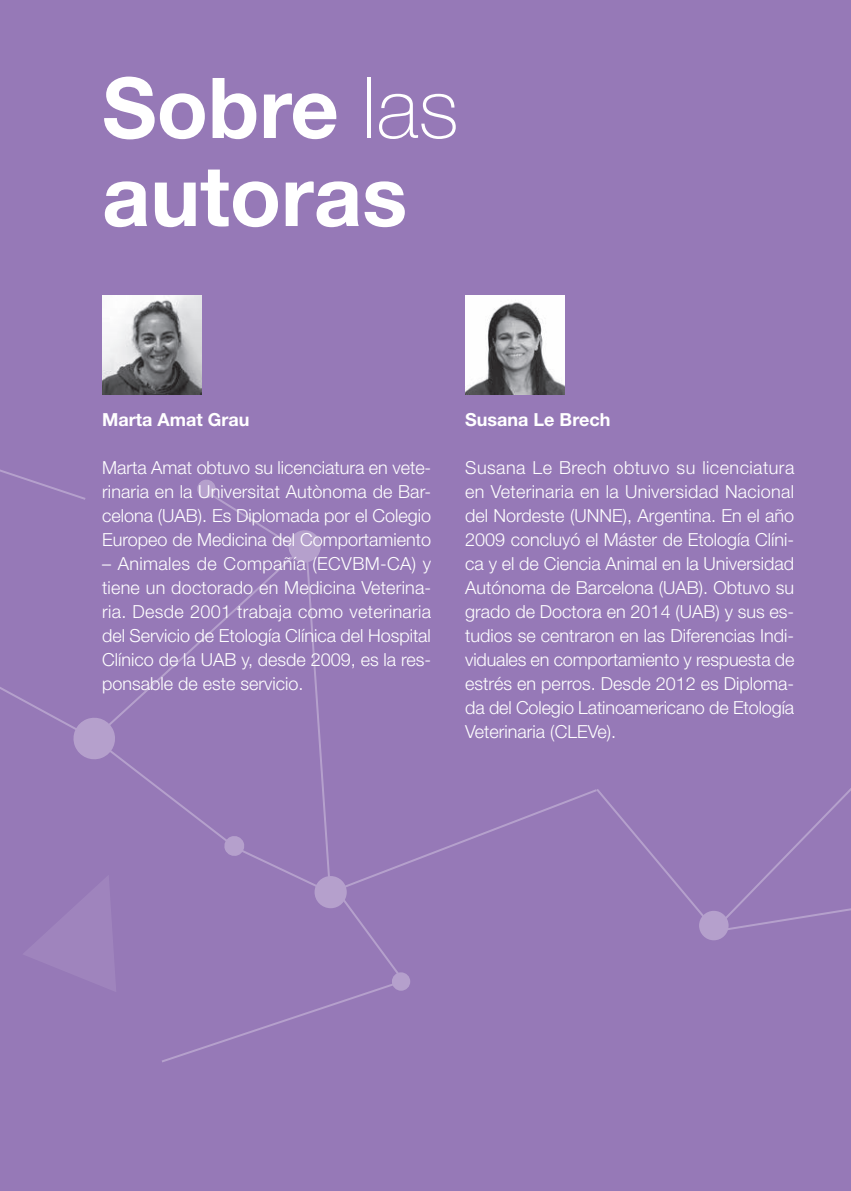
<style>
.page{position:relative;width:851px;height:1191px;background:#fff}
.page>*{position:absolute;margin:0;border:0;box-sizing:border-box;transform-origin:0 0}
.t1{font:700 84px "Helvetica Neue LT";color:#fff}
.t2{font:300 18px/24px "Helvetica Neue LT";color:#fff;text-align:justify}
.t3{font:700 18px "Helvetica Neue LT";color:#fff}
.s1{font-weight:100}
</style>
<div class="page">
<div style="left:0;top:0;width:850px;height:1191px;background:#9679b7"></div>
<img style="left:465px;top:295px;width:99px;height:99px">
<img style="left:102px;top:295px;width:99px;height:99px">
<svg style="left:0;top:469px;width:850px;height:594px"></svg>
<div style="left:315px;top:877px;width:31px;height:30px;background:#b5a0cc;border-radius:50%"></div>
<div style="left:314px;top:876px;width:33px;height:32px;border:2px solid #fff;border-radius:50%"></div>
<p class="t1" style="left:102px;top:56px;width:358px">Sobre <span class="s1">las</span></p>
<p class="t1" style="left:102px;top:144px;width:306px">autoras</p>
<p class="t3" style="left:102px;top:408px;width:149px">Marta Amat Grau</p>
<p class="t2" style="left:102px;top:455px;width:330px">Marta Amat obtuvo su licenciatura en vete&shy;rinaria en la Universitat Autònoma de Bar&shy;celona (UAB). Es Diplomada por el Colegio Europeo de Medicina del Comportamiento</p>
<p class="t2" style="left:102px;top:551px;width:330px">– Animales de Compañía (ECVBM-CA) y tiene un doctorado en Medicina Veterina&shy;ria. Desde 2001 trabaja como veterinaria del Servicio de Etología Clínica del Hospital Clínico de la UAB y, desde 2009, es la res&shy;ponsable de este servicio.</p>
<p class="t3" style="left:465px;top:408px;width:147px">Susana Le Brech</p>
<p class="t2" style="left:465px;top:455px;width:331px">Susana Le Brech obtuvo su licenciatura en Veterinaria en la Universidad Nacional del Nordeste (UNNE), Argentina. En el año 2009 concluyó el Máster de Etología Clíni&shy;ca y el de Ciencia Animal en la Universidad Autónoma de Barcelona (UAB). Obtuvo su grado de Doctora en 2014 (UAB) y sus es&shy;tudios se centraron en las Diferencias Indi&shy;viduales en comportamiento y respuesta de estrés en perros. Desde 2012 es Diploma&shy;da del Colegio Latinoamericano de Etología Veterinaria (CLEVe).</p>
</div>
